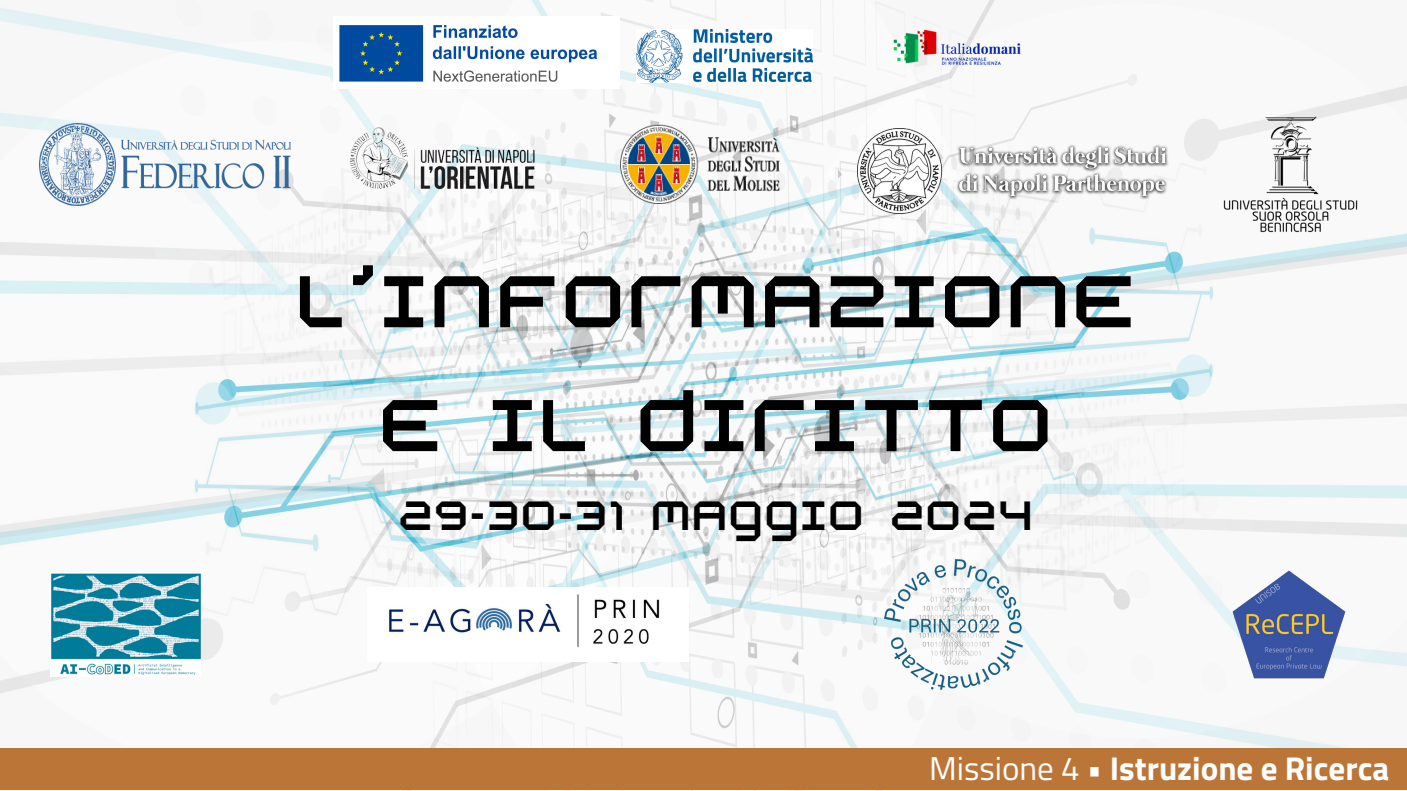
<style>
.page{position:relative;width:1407px;height:791px;background:#fff}
.page>*{position:absolute;margin:0;border:0;box-sizing:border-box;transform-origin:0 0}
.t1{font:88.5px/123.8px "Academy";color:#000;text-align:center}
.t2{font:49.5px "Academy";color:#000}
.t3{font:700 33px "Titillium Web";color:#fff}
.s1{font-weight:400}
</style>
<div class="page">
<img style="left:0;top:0;width:1406px;height:790px">
<img style="left:39px;top:123px;width:251px;height:82px">
<img style="left:857px;top:129px;width:312px;height:84px">
<img style="left:1232px;top:570px;width:113px;height:108px">
<img style="left:50px;top:572px;width:150px;height:104px">
<img style="left:1216px;top:113px;width:145px;height:123px">
<img style="left:347px;top:128px;width:194px;height:72px">
<img style="left:367px;top:587px;width:321px;height:74px">
<img style="left:602px;top:120px;width:194px;height:89px">
<div style="left:0;top:747px;width:1406px;height:42px;background:#bb7537"></div>
<img style="left:334px;top:17px;width:285px;height:72px">
<img style="left:636px;top:29px;width:176px;height:53px">
<img style="left:884px;top:23px;width:157px;height:59px">
<img style="left:884px;top:559px;width:138px;height:130px">
<p class="t1" style="left:294px;top:239px;width:843px">L’INFORMAZIONE<br>E IL DIRITTO</p>
<p class="t2" style="left:397px;top:490px;width:637px">29-30-31 MAGGIO 2024</p>
<p class="t3" style="left:929px;top:741px;width:461px"><span class="s1">Missione 4 •</span> Istruzione e Ricerca</p>
</div>
